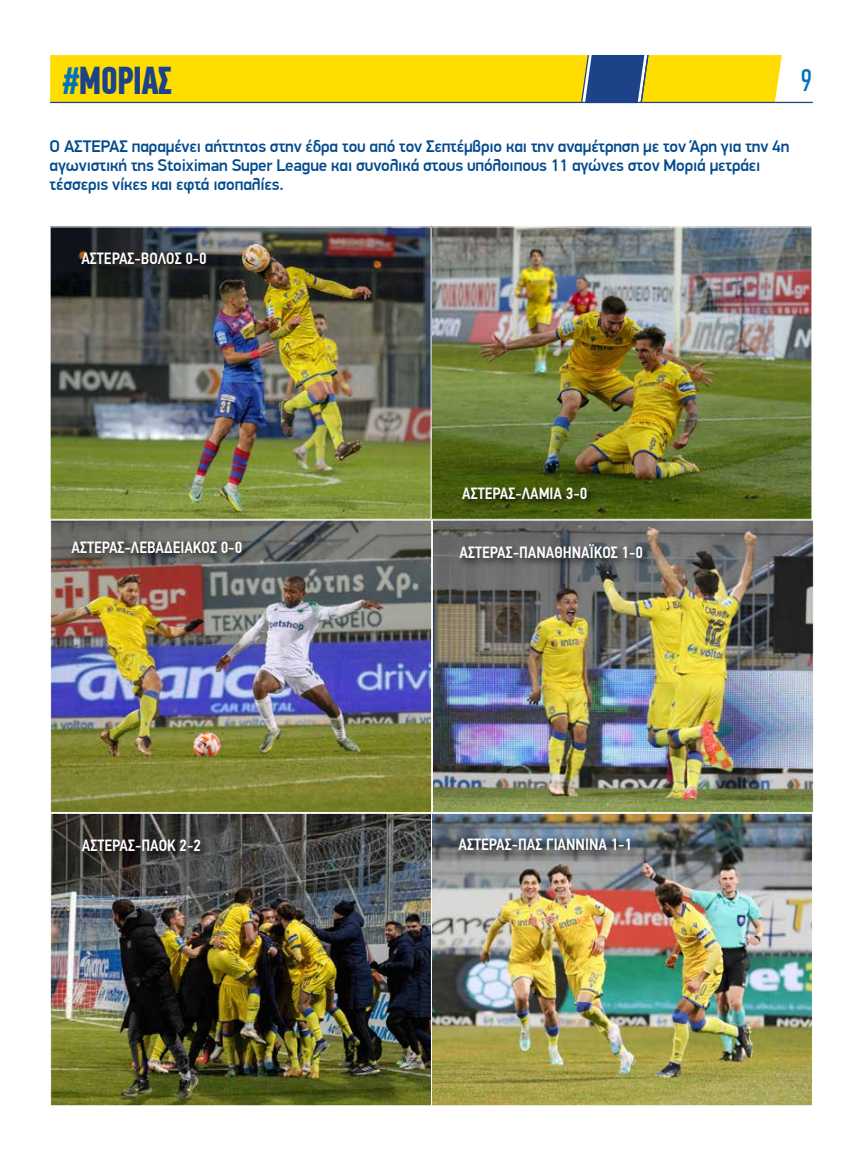
<style>
.page{position:relative;width:862px;height:1170px;background:#fff}
.page>*{position:absolute;margin:0;border:0;box-sizing:border-box;transform-origin:0 0}
.t1{font:700 38.75px "PF Din Text Comp Pro";letter-spacing:-.02em;color:#1c4387}
.t2{font:31.25px "PF Din Text Comp Pro";color:#0072bc}
.t3{font:500 16.88px/18.8px "PF Din Display Pro";letter-spacing:-.01em;color:#004a8f}
.t4{font:500 16.25px "PF Din Text Cond Pro";color:#fff}
.s1{color:#0072bc}
</style>
<div class="page">
<img style="left:52px;top:227px;width:760px;height:877px">
<div style="left:50px;top:812px;width:382px;height:294px;border:1px solid #fff"></div>
<div style="left:80px;top:836px;width:130px;height:25px;background:#000;opacity:.75"></div>
<hr style="left:50px;top:102px;width:762px;height:1px;background:#1c4387">
<svg style="left:50px;top:54px;width:731px;height:50px;background:#e9cf19"></svg>
<div style="left:432px;top:519px;width:381px;height:293px;border:1px solid #fff"></div>
<div style="left:457px;top:541px;width:195px;height:27px;background:#000;opacity:.75"></div>
<div style="left:431px;top:812px;width:381px;height:294px;border:1px solid #fff"></div>
<div style="left:456px;top:835px;width:183px;height:25px;background:#000;opacity:.75"></div>
<div style="left:50px;top:519px;width:382px;height:293px;border:1px solid #fff"></div>
<div style="left:69px;top:538px;width:182px;height:25px;background:#000;opacity:.75"></div>
<div style="left:459px;top:484px;width:137px;height:25px;background:#000;opacity:.75"></div>
<div style="left:79px;top:249px;width:137px;height:25px;background:#000;opacity:.75"></div>
<h1 class="t1" style="left:63px;top:57px;width:110px"><span class="s1">#</span>ΜΟΡΙΑΣ</h1>
<h2 class="t2" style="left:800px;top:63px;width:13px">9</h2>
<p class="t3" style="left:50px;top:137px;width:740px">Ο ΑΣΤΕΡΑΣ παραμένει αήττητος στην έδρα του από τον Σεπτέμβριο και την αναμέτρηση με τον Άρη για την 4η αγωνιστική της Stoiximan Super League και συνολικά στους υπόλοιπους 11 αγώνες στον Μοριά μετράει τέσσερις νίκες και εφτά ισοπαλίες.</p>
<p class="t4" style="left:81px;top:248px;width:127px">ΑΣΤΕΡΑΣ-ΒΟΛΟΣ 0-0</p>
<p class="t4" style="left:71px;top:537px;width:172px">ΑΣΤΕΡΑΣ-ΛΕΒΑΔΕΙΑΚΟΣ 0-0</p>
<p class="t4" style="left:82px;top:836px;width:121px">ΑΣΤΕΡΑΣ-ΠΑΟΚ 2-2</p>
<p class="t4" style="left:462px;top:483px;width:126px">ΑΣΤΕΡΑΣ-ΛΑΜΙΑ 3-0</p>
<p class="t4" style="left:459px;top:543px;width:185px">ΑΣΤΕΡΑΣ-ΠΑΝΑΘΗΝΑΪΚΟΣ 1-0</p>
<p class="t4" style="left:458px;top:834px;width:175px">ΑΣΤΕΡΑΣ-ΠΑΣ ΓΙΑΝΝΙΝΑ 1-1</p>
</div>
